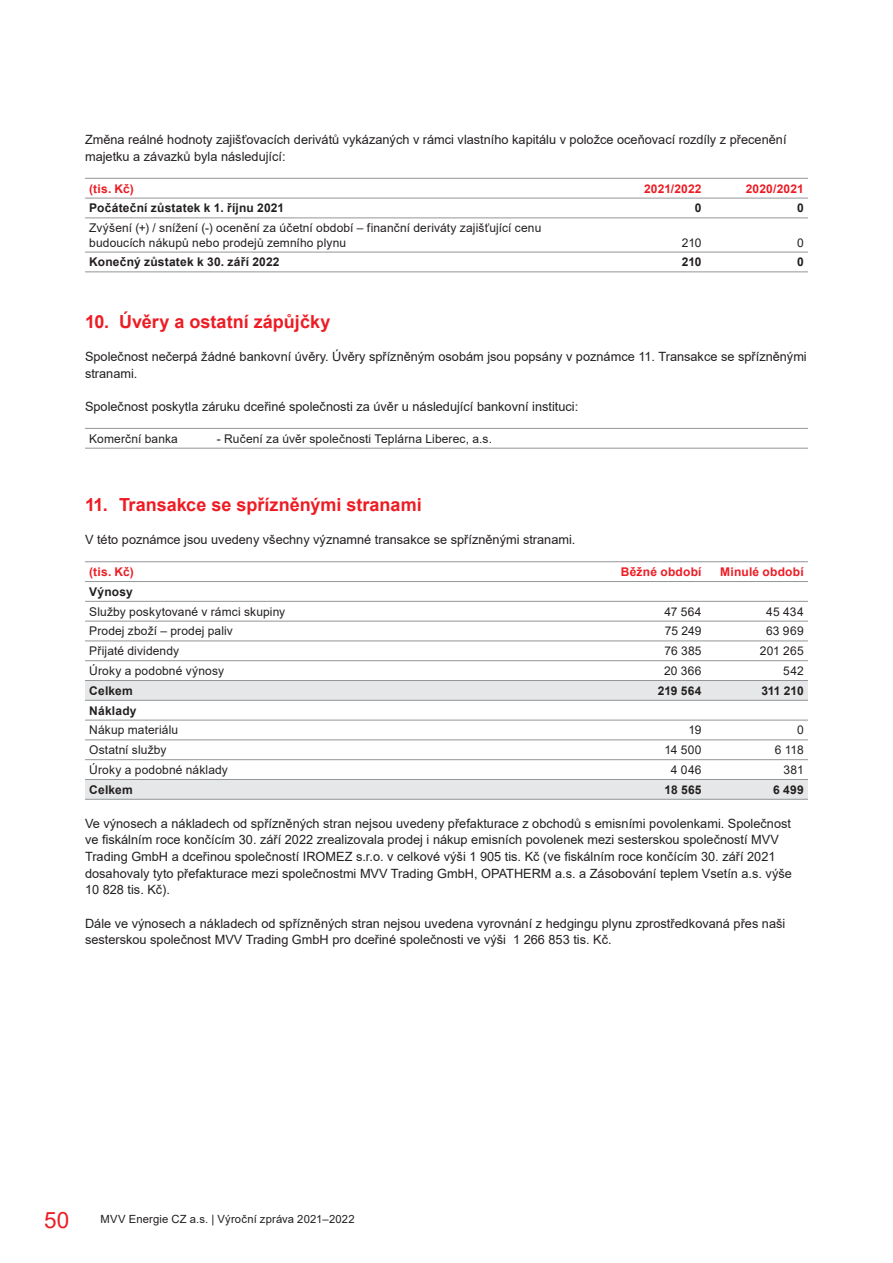
<style>
.page{position:relative;width:893px;height:1263px;background:#fff}
.page>*{position:absolute;margin:0;border:0;box-sizing:border-box;transform-origin:0 0}
.t1{font:22.5px "Arial";color:#ed1c24}
.t2{font:700 18px "Arial";color:#ed1c24}
.t3{font:12.75px/16.6px "Arial";color:#231f20}
.t4{font:12px/14.4px "Arial";letter-spacing:.01em;color:#231f20}
.t5{font:700 12px "Arial";letter-spacing:.02em;color:#231f20}
.t6{font:700 12px "Arial";letter-spacing:.02em;color:#ed1c24}
.t7{font:11.25px "Arial";letter-spacing:.015em;color:#231f20}
</style>
<div class="page">
<hr style="left:85px;top:178px;width:723px;height:1px;background:#939598">
<hr style="left:85px;top:198px;width:723px;height:1px;background:#939598">
<hr style="left:85px;top:217px;width:723px;height:1px;background:#939598">
<hr style="left:85px;top:252px;width:723px;height:1px;background:#939598">
<hr style="left:85px;top:271px;width:723px;height:1px;background:#939598">
<hr style="left:85px;top:428px;width:723px;height:1px;background:#939598">
<hr style="left:85px;top:448px;width:723px;height:1px;background:#939598">
<svg style="left:85px;top:681px;width:723px;height:118px"></svg>
<hr style="left:85px;top:561px;width:723px;height:1px;background:#939598">
<hr style="left:85px;top:581px;width:723px;height:1px;background:#939598">
<hr style="left:85px;top:601px;width:723px;height:1px;background:#939598">
<hr style="left:85px;top:621px;width:723px;height:1px;background:#939598">
<hr style="left:85px;top:640px;width:723px;height:1px;background:#939598">
<hr style="left:85px;top:660px;width:723px;height:1px;background:#939598">
<hr style="left:85px;top:680px;width:723px;height:1px;background:#939598">
<hr style="left:85px;top:700px;width:723px;height:1px;background:#939598">
<hr style="left:85px;top:720px;width:723px;height:1px;background:#939598">
<hr style="left:85px;top:739px;width:723px;height:1px;background:#939598">
<hr style="left:85px;top:759px;width:723px;height:1px;background:#939598">
<hr style="left:85px;top:779px;width:723px;height:1px;background:#939598">
<hr style="left:85px;top:799px;width:723px;height:1px;background:#939598">
<p class="t3" style="left:85px;top:131px;width:703px">Změna reálné hodnoty zajišťovacích derivátů vykázaných v rámci vlastního kapitálu v položce oceňovací rozdíly z přecenění majetku a závazků byla následující:</p>
<p class="t6" style="left:89px;top:182px;width:46px">(tis. Kč)</p>
<p class="t6" style="left:644px;top:182px;width:59px">2021/2022</p>
<p class="t6" style="left:746px;top:182px;width:59px">2020/2021</p>
<p class="t5" style="left:89px;top:201px;width:196px">Počáteční zůstatek k 1. říjnu 2021</p>
<p class="t5" style="left:695px;top:201px;width:8px">0</p>
<p class="t5" style="left:797px;top:201px;width:8px">0</p>
<p class="t4" style="left:89px;top:221px;width:454px">Zvýšení (+) / snížení (-) ocenění za účetní období – finanční deriváty zajišťující cenu budoucích nákupů nebo prodejů zemního plynu</p>
<p class="t4" style="left:682px;top:235px;width:21px">210</p>
<p class="t4" style="left:797px;top:235px;width:8px">0</p>
<p class="t5" style="left:89px;top:255px;width:192px">Konečný zůstatek k 30. září 2022</p>
<p class="t5" style="left:682px;top:255px;width:21px">210</p>
<p class="t5" style="left:797px;top:255px;width:8px">0</p>
<h2 class="t2" style="left:85px;top:311px;width:247px">10. Úvěry a ostatní zápůjčky</h2>
<p class="t3" style="left:85px;top:348px;width:723px">Společnost nečerpá žádné bankovní úvěry. Úvěry spřízněným osobám jsou popsány v poznámce 11. Transakce se spřízněnými stranami.</p>
<p class="t3" style="left:85px;top:398px;width:495px">Společnost poskytla záruku dceřiné společnosti za úvěr u následující bankovní instituci:</p>
<p class="t4" style="left:89px;top:431px;width:90px">Komerční banka</p>
<p class="t4" style="left:217px;top:431px;width:277px">- Ručení za úvěr společnosti Teplárna Liberec, a.s.</p>
<h2 class="t2" style="left:85px;top:495px;width:338px">11. Transakce se spřízněnými stranami</h2>
<p class="t3" style="left:85px;top:532px;width:492px">V této poznámce jsou uvedeny všechny významné transakce se spřízněnými stranami.</p>
<p class="t6" style="left:89px;top:565px;width:46px">(tis. Kč)</p>
<p class="t6" style="left:621px;top:565px;width:82px">Běžné období</p>
<p class="t6" style="left:720px;top:565px;width:85px">Minulé období</p>
<p class="t5" style="left:89px;top:585px;width:45px">Výnosy</p>
<p class="t4" style="left:89px;top:604px;width:198px">Služby poskytované v rámci skupiny</p>
<p class="t4" style="left:664px;top:604px;width:39px">47 564</p>
<p class="t4" style="left:766px;top:604px;width:39px">45 434</p>
<p class="t4" style="left:89px;top:624px;width:145px">Prodej zboží – prodej paliv</p>
<p class="t4" style="left:665px;top:624px;width:38px">75 249</p>
<p class="t4" style="left:766px;top:624px;width:39px">63 969</p>
<p class="t4" style="left:89px;top:644px;width:91px">Přijaté dividendy</p>
<p class="t4" style="left:664px;top:644px;width:39px">76 385</p>
<p class="t4" style="left:760px;top:644px;width:45px">201 265</p>
<p class="t4" style="left:89px;top:664px;width:136px">Úroky a podobné výnosy</p>
<p class="t4" style="left:664px;top:664px;width:39px">20 366</p>
<p class="t4" style="left:783px;top:664px;width:22px">542</p>
<p class="t5" style="left:89px;top:684px;width:45px">Celkem</p>
<p class="t5" style="left:658px;top:684px;width:45px">219 564</p>
<p class="t5" style="left:761px;top:684px;width:44px">311 210</p>
<p class="t5" style="left:89px;top:704px;width:49px">Náklady</p>
<p class="t4" style="left:89px;top:723px;width:90px">Nákup materiálu</p>
<p class="t4" style="left:688px;top:723px;width:15px">19</p>
<p class="t4" style="left:797px;top:723px;width:8px">0</p>
<p class="t4" style="left:89px;top:743px;width:79px">Ostatní služby</p>
<p class="t4" style="left:665px;top:743px;width:39px">14 500</p>
<p class="t4" style="left:775px;top:743px;width:30px">6 118</p>
<p class="t4" style="left:89px;top:762px;width:140px">Úroky a podobné náklady</p>
<p class="t4" style="left:671px;top:762px;width:32px">4 046</p>
<p class="t4" style="left:784px;top:762px;width:22px">381</p>
<p class="t5" style="left:89px;top:783px;width:45px">Celkem</p>
<p class="t5" style="left:665px;top:783px;width:38px">18 565</p>
<p class="t5" style="left:773px;top:783px;width:32px">6 499</p>
<p class="t3" style="left:85px;top:815px;width:708px">Ve výnosech a nákladech od spřízněných stran nejsou uvedeny přefakturace z obchodů s emisními povolenkami. Společnost ve fiskálním roce končícím 30. září 2022 zrealizovala prodej i nákup emisních povolenek mezi sesterskou společností MVV Trading GmbH a dceřinou společností IROMEZ s.r.o. v celkové výši 1 905 tis. Kč (ve fiskálním roce končícím 30. září 2021 dosahovaly tyto přefakturace mezi společnostmi MVV Trading GmbH, OPATHERM a.s. a Zásobování teplem Vsetín a.s. výše 10 828 tis. Kč).</p>
<p class="t3" style="left:85px;top:915px;width:702px">Dále ve výnosech a nákladech od spřízněných stran nejsou uvedena vyrovnání z hedgingu plynu zprostředkovaná přes naši sesterskou společnost MVV Trading GmbH pro dceřiné společnosti ve výši 1 266 853 tis. Kč.</p>
<h1 class="t1" style="left:44px;top:1207px;width:27px">50</h1>
<p class="t7" style="left:100px;top:1213px;width:256px">MVV Energie CZ a.s. | Výroční zpráva 2021–2022</p>
</div>
